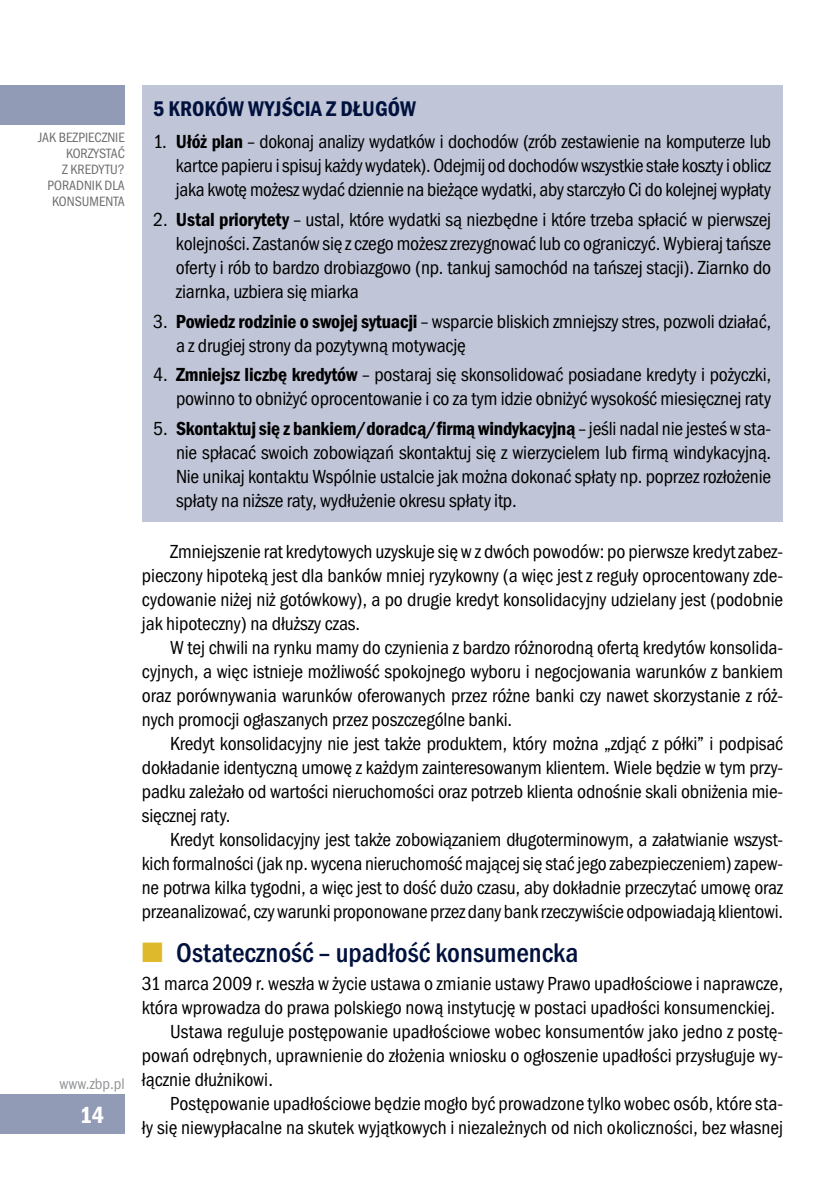
<style>
.page{position:relative;width:840px;height:1191px;background:#fff}
.page>*{position:absolute;margin:0;border:0;box-sizing:border-box;transform-origin:0 0}
.t1{font:500 condensed 28px "Franklin Got Itc TEE";color:#00113d}
.t2{font:600 condensed 24px "Franklin Got Itc TEE";color:#fff}
.t3{font:600 condensed 22px "Franklin Got Itc TEE";letter-spacing:.085em;color:#00113d}
.t4{font:condensed 19.6px/24px "Franklin Got Itc TEE";letter-spacing:-.005em;color:#000;text-align:justify}
.t5{font:condensed 16px "Franklin Got Itc TEE";color:#939598}
.t6{font:condensed 14px/16px "Franklin Got Itc TEE";color:#6d6e71;text-align:right}
.s1{font-weight:600}
.s2{color:#deb92c}
</style>
<div class="page">
<div style="left:0;top:85px;width:125px;height:40px;background:#929bb6"></div>
<div style="left:0;top:1094px;width:125px;height:40px;background:#929bb6"></div>
<div style="left:142px;top:85px;width:640px;height:437px;background:#c0c5d7"></div>
<p class="t6" style="left:38px;top:129px;width:88px">Jak bezpiecznie korzystać<br>z kredytu?<br>Poradnik dla konsumenta</p>
<p class="t5" style="left:59px;top:1074px;width:67px">www.zbp.pl</p>
<p class="t2" style="left:80px;top:1101px;width:26px">14</p>
<p class="t3" style="left:153px;top:96px;width:261px">5 kroków wyjścia z długów</p>
<p class="t4" style="left:176px;top:130px;width:596px;text-indent:-23px">1. <span class="s1">Ułóż plan</span> – dokonaj analizy wydatków i dochodów (zrób zestawienie na komputerze lub kartce papieru i spisuj każdy wydatek). Odejmij od dochodów wszystkie stałe koszty i oblicz jaka kwotę możesz wydać dziennie na bieżące wydatki, aby starczyło Ci do kolejnej wypłaty</p>
<p class="t4" style="left:176px;top:208px;width:596px;text-indent:-23px">2. <span class="s1">Ustal priorytety</span> – ustal, które wydatki są niezbędne i które trzeba spłacić w pierwszej kolejności. Zastanów się z czego możesz zrezygnować lub co ograniczyć. Wybieraj tańsze oferty i rób to bardzo drobiazgowo (np. tankuj samochód na tańszej stacji). Ziarnko do ziarnka, uzbiera się miarka</p>
<p class="t4" style="left:176px;top:309px;width:596px;text-indent:-23px">3. <span class="s1">Powiedz rodzinie o swojej sytuacji</span> – wsparcie bliskich zmniejszy stres, pozwoli działać, a z drugiej strony da pozytywną motywację</p>
<p class="t4" style="left:153px;top:363px;width:619px;text-align:right">4. <span class="s1">Zmniejsz liczbę kredytów</span> – postaraj się skonsolidować posiadane kredyty i pożyczki, powinno to obniżyć oprocentowanie i co za tym idzie obniżyć wysokość miesięcznej raty</p>
<p class="t4" style="left:176px;top:417px;width:596px;text-indent:-23px">5. <span class="s1">Skontaktuj się z bankiem/doradcą/firmą windykacyjną</span> – jeśli nadal nie jesteś w sta&shy;nie spłacać swoich zobowiązań skontaktuj się z wierzycielem lub firmą windykacyjną.<br>Nie unikaj kontaktu Wspólnie ustalcie jak można dokonać spłaty np. poprzez rozłożenie spłaty na niższe raty, wydłużenie okresu spłaty itp.</p>
<p class="t4" style="left:142px;top:540px;width:642px;text-indent:28px">Zmniejszenie rat kredytowych uzyskuje się w z dwóch powodów: po pierwsze kredyt zabez&shy;pieczony hipoteką jest dla banków mniej ryzykowny (a więc jest z reguły oprocentowany zde&shy;cydowanie niżej niż gotówkowy), a po drugie kredyt konsolidacyjny udzielany jest (podobnie jak hipoteczny) na dłuższy czas.</p>
<p class="t4" style="left:142px;top:636px;width:642px;text-indent:28px">W tej chwili na rynku mamy do czynienia z bardzo różnorodną ofertą kredytów konsolida&shy;cyjnych, a więc istnieje możliwość spokojnego wyboru i negocjowania warunków z bankiem oraz porównywania warunków oferowanych przez różne banki czy nawet skorzystanie z róż&shy;nych promocji ogłaszanych przez poszczególne banki.</p>
<p class="t4" style="left:142px;top:731px;width:642px;text-indent:28px">Kredyt konsolidacyjny nie jest także produktem, który można „zdjąć z półki” i podpisać dokładanie identyczną umowę z każdym zainteresowanym klientem. Wiele będzie w tym przy&shy;padku zależało od wartości nieruchomości oraz potrzeb klienta odnośnie skali obniżenia mie&shy;sięcznej raty.</p>
<p class="t4" style="left:142px;top:828px;width:642px;text-indent:28px">Kredyt konsolidacyjny jest także zobowiązaniem długoterminowym, a załatwianie wszyst&shy;kich formalności (jak np. wycena nieruchomość mającej się stać jego zabezpieczeniem) zapew&shy;ne potrwa kilka tygodni, a więc jest to dość dużo czasu, aby dokładnie przeczytać umowę oraz przeanalizować, czy warunki proponowane przez dany bank rzeczywiście odpowiadają klientowi.</p>
<h1 class="t1" style="left:142px;top:937px;width:437px"><span class="s2">■</span> Ostateczność – upadłość konsumencka</h1>
<p class="t4" style="left:142px;top:972px;width:642px">31 marca 2009 r. weszła w życie ustawa o zmianie ustawy Prawo upadłościowe i naprawcze,</p>
<p class="t4" style="left:142px;top:996px;width:634px">która wprowadza do prawa polskiego nową instytucję w postaci upadłości konsumenckiej.</p>
<p class="t4" style="left:170px;top:1020px;width:614px">Ustawa reguluje postępowanie upadłościowe wobec konsumentów jako jedno z postę-</p>
<p class="t4" style="left:142px;top:1044px;width:642px">powań odrębnych, uprawnienie do złożenia wniosku o ogłoszenie upadłości przysługuje wy-</p>
<p class="t4" style="left:142px;top:1068px;width:132px">łącznie dłużnikowi.</p>
<p class="t4" style="left:170px;top:1092px;width:614px">Postępowanie upadłościowe będzie mogło być prowadzone tylko wobec osób, które sta-</p>
<p class="t4" style="left:142px;top:1116px;width:642px">ły się niewypłacalne na skutek wyjątkowych i niezależnych od nich okoliczności, bez własnej</p>
</div>
